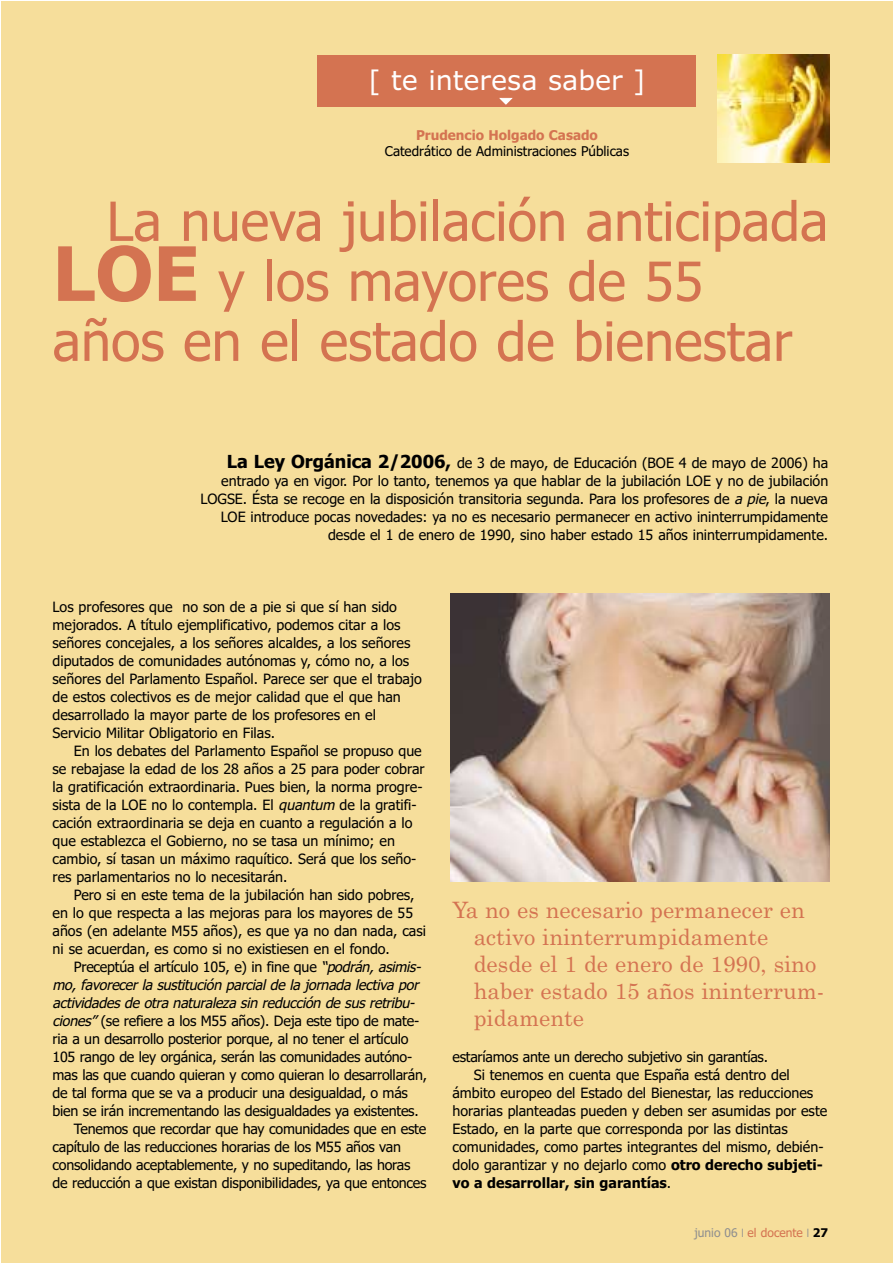
<style>
.page{position:relative;width:893px;height:1263px;background:#fff}
.page>*{position:absolute;margin:0;border:0;box-sizing:border-box;transform-origin:0 0}
.t1{font:54px/60px "Tahoma";color:#d47351}
.t2{font:27px "Verdana";color:#fff}
.t3{font:22.5px/27px "Century Schoolbook";color:#d47351}
.t4{font:14.25px/18px "Tahoma";color:#000}
.t5{font:italic 14.25px "Tahoma";color:#000}
.t6{font:700 14.25px "Tahoma";color:#000}
.t7{font:13.5px "Tahoma";color:#000}
.t8{font:700 13.5px "Tahoma";color:#d47351}
.t9{font:12px "Tahoma";color:#d47351}
.s1{font-weight:700;font-size:75px}
.s2{font-weight:700;font-size:18px}
.s3{font-style:italic}
.s4{font-weight:700}
.s5{font-weight:400}
.s6{color:#8f8f8f}
.s7{font-weight:700;color:#000}
</style>
<div class="page">
<div style="left:1px;top:2px;width:891px;height:1261px;background:#f6de9b"></div>
<img style="left:717px;top:54px;width:112px;height:108px">
<div style="left:317px;top:55px;width:379px;height:52px;background:#d47351"></div>
<img style="left:451px;top:594px;width:378px;height:288px">
<h2 class="t2" style="left:368px;top:69px;width:278px">[ te interesa saber ]</h2>
<p class="t8" style="left:416px;top:130px;width:183px">Prudencio Holgado Casado</p>
<p class="t7" style="left:385px;top:146px;width:246px">Catedrático de Administraciones Públicas</p>
<h1 class="t1" style="left:53px;top:196px;width:777px;text-indent:54px">La nueva jubilación anticipada<br><span class="s1">LOE</span> y los mayores de 55 años en el estado de bienestar</h1>
<p class="t4" style="left:200px;top:455px;width:629px;text-align:right"><span class="s2">La Ley Orgánica 2/2006,</span> de 3 de mayo, de Educación (BOE 4 de mayo de 2006) ha entrado ya en vigor. Por lo tanto, tenemos ya que hablar de la jubilación LOE y no de jubilación LOGSE. Ésta se recoge en la disposición transitoria segunda. Para los profesores de <span class="s3">a pie</span>, la nueva LOE introduce pocas novedades: ya no es necesario permanecer en activo ininterrumpidamente desde el 1 de enero de 1990, sino haber estado 15 años ininterrumpidamente.</p>
<p class="t4" style="left:53px;top:599px;width:371px">Los profesores que no son de a pie si que sí han sido mejorados. A título ejemplificativo, podemos citar a los señores concejales, a los señores alcaldes, a los señores diputados de comunidades autónomas y, cómo no, a los señores del Parlamento Español. Parece ser que el trabajo de estos colectivos es de mejor calidad que el que han desarrollado la mayor parte de los profesores en el Servicio Militar Obligatorio en Filas.</p>
<p class="t4" style="left:53px;top:743px;width:373px;text-indent:21px">En los debates del Parlamento Español se propuso que se rebajase la edad de los 28 años a 25 para poder cobrar la gratificación extraordinaria. Pues bien, la norma progre&shy;sista de la LOE no lo contempla. El <span class="s3">quantum</span> de la gratifi&shy;cación extraordinaria se deja en cuanto a regulación a lo que establezca el Gobierno, no se tasa un mínimo; en cambio, sí tasan un máximo raquítico. Será que los seño&shy;res parlamentarios no lo necesitarán.</p>
<p class="t4" style="left:53px;top:887px;width:375px;text-indent:21px">Pero si en este tema de la jubilación han sido pobres, en lo que respecta a las mejoras para los mayores de 55 años (en adelante M55 años), es que ya no dan nada, casi ni se acuerdan, es como si no existiesen en el fondo.</p>
<p class="t4" style="left:74px;top:959px;width:351px">Preceptúa el artículo 105, e) in fine que <span class="s3">“podrán, asimis-</span></p>
<p class="t5" style="left:53px;top:979px;width:370px">mo, favorecer la sustitución parcial de la jornada lectiva por</p>
<p class="t5" style="left:53px;top:997px;width:366px">actividades de otra naturaleza sin reducción de sus retribu-</p>
<p class="t4" style="left:53px;top:1013px;width:368px"><span class="s3">ciones”</span> (se refiere a los M55 años). Deja este tipo de mate-</p>
<p class="t4" style="left:53px;top:1031px;width:357px">ria a un desarrollo posterior porque, al no tener el artículo</p>
<p class="t4" style="left:53px;top:1049px;width:361px">105 rango de ley orgánica, serán las comunidades autóno-</p>
<p class="t4" style="left:53px;top:1067px;width:376px">mas las que cuando quieran y como quieran lo desarrollarán,</p>
<p class="t4" style="left:53px;top:1085px;width:357px">de tal forma que se va a producir una desigualdad, o más</p>
<p class="t4" style="left:53px;top:1103px;width:367px">bien se irán incrementando las desigualdades ya existentes.</p>
<p class="t4" style="left:74px;top:1121px;width:354px">Tenemos que recordar que hay comunidades que en este</p>
<p class="t4" style="left:53px;top:1139px;width:350px">capítulo de las reducciones horarias de los M55 años van</p>
<p class="t4" style="left:53px;top:1157px;width:359px">consolidando aceptablemente, y no supeditando, las horas</p>
<p class="t4" style="left:53px;top:1175px;width:375px">de reducción a que existan disponibilidades, ya que entonces</p>
<h3 class="t3" style="left:473px;top:898px;width:352px;text-indent:-21px">Ya no es necesario permanecer en activo ininterrumpidamente desde el 1 de enero de 1990, sino haber estado 15 años ininterrum&shy;pidamente</h3>
<p class="t4" style="left:452px;top:1049px;width:317px">estaríamos ante un derecho subjetivo sin garantías.</p>
<p class="t4" style="left:473px;top:1067px;width:317px">Si tenemos en cuenta que España está dentro del</p>
<p class="t4" style="left:452px;top:1085px;width:362px">ámbito europeo del Estado del Bienestar, las reducciones</p>
<p class="t4" style="left:452px;top:1103px;width:376px">horarias planteadas pueden y deben ser asumidas por este</p>
<p class="t4" style="left:452px;top:1121px;width:337px">Estado, en la parte que corresponda por las distintas</p>
<p class="t4" style="left:452px;top:1139px;width:372px">comunidades, como partes integrantes del mismo, debién-</p>
<p class="t4" style="left:452px;top:1157px;width:372px">dolo garantizar y no dejarlo como <span class="s4">otro derecho subjeti-</span></p>
<p class="t6" style="left:452px;top:1177px;width:220px">vo a desarrollar, sin garantías<span class="s5">.</span></p>
<p class="t9" style="left:694px;top:1228px;width:135px"><span class="s6">junio 06</span> <span class="s6">❘</span> el docente <span class="s6">❘</span> <span class="s7">27</span></p>
</div>
